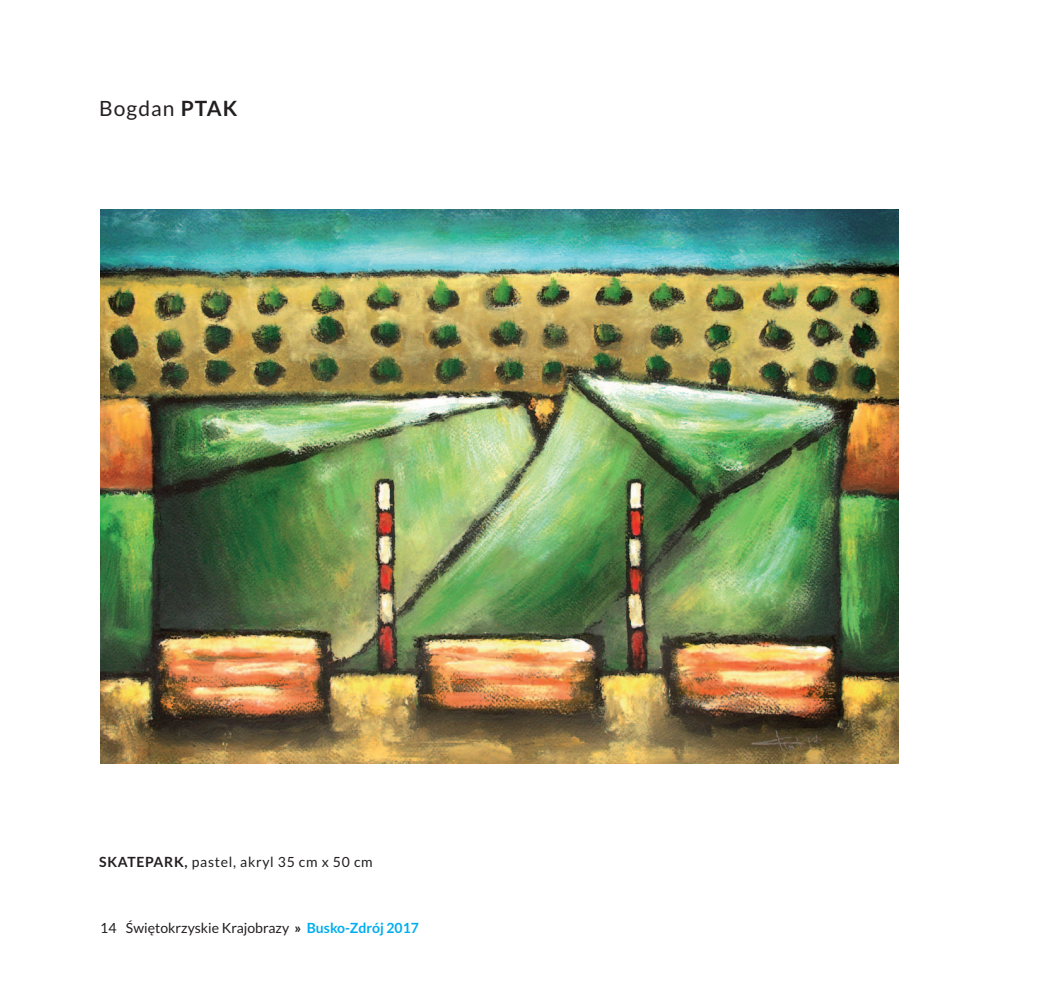
<style>
.page{position:relative;width:1042px;height:993px;background:#fff}
.page>*{position:absolute;margin:0;border:0;box-sizing:border-box;transform-origin:0 0}
.t1{font:21px "Lato";color:#231f20}
.t2{font:14px "Lato";color:#231f20}
.t3{font:14px "Lato";letter-spacing:.05em;color:#231f20}
.s1{font-weight:700}
.s2{font-weight:700;color:#00aeef}
</style>
<div class="page">
<img style="left:100px;top:209px;width:798px;height:554px">
<h1 class="t1" style="left:99px;top:97px;width:111px">Bogdan <span class="s1">PTAK</span></h1>
<p class="t3" style="left:99px;top:853px;width:275px"><span class="s1">Skatepark,</span> pastel, akryl 35 cm x 50 cm</p>
<p class="t2" style="left:100px;top:919px;width:320px">14 Świętokrzyskie Krajobrazy <span class="s1">»</span> <span class="s2">Busko-Zdrój 2017</span></p>
</div>
